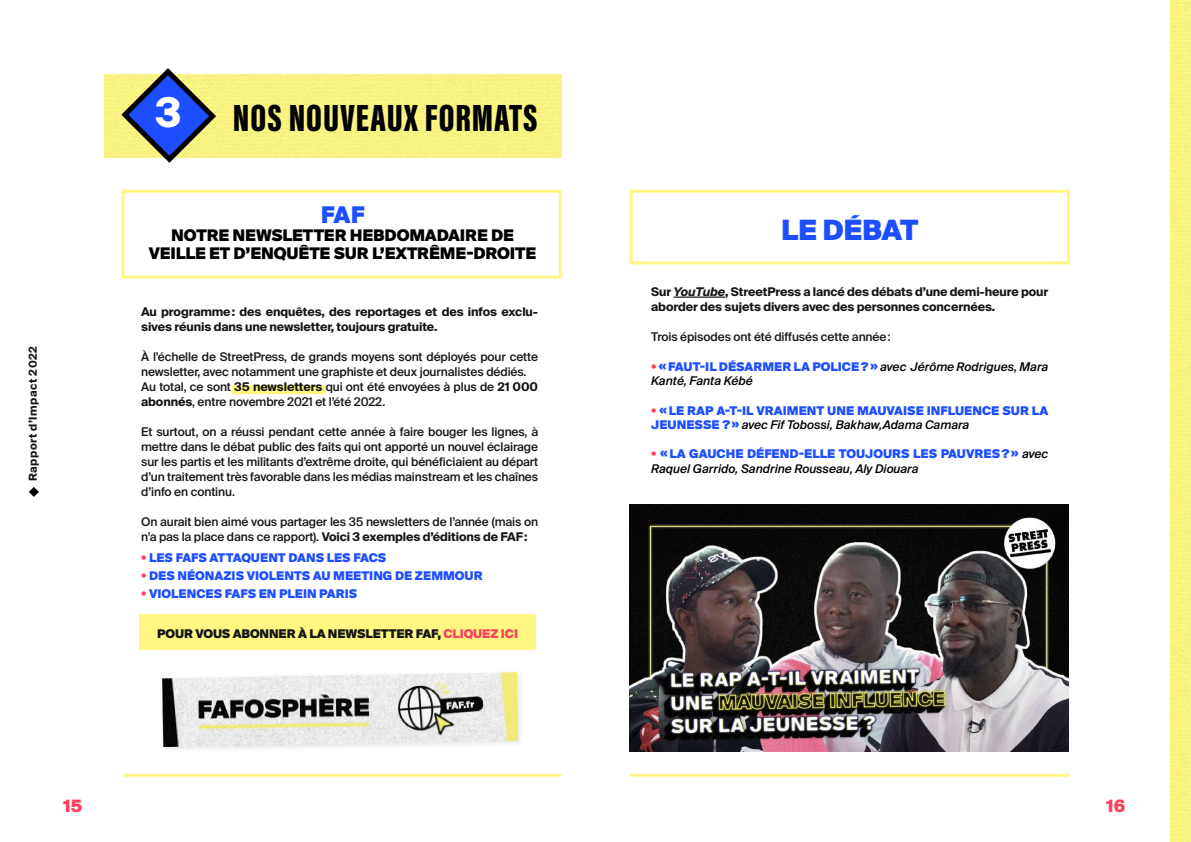
<style>
.page{position:relative;width:1191px;height:842px;background:#fff}
.page>*{position:absolute;margin:0;border:0;box-sizing:border-box;transform-origin:0 0}
.t1{font:900 39px "Acumin Pro Extra Cond";letter-spacing:.025em;color:#000}
.t2{font:900 28px "Suisse Intl";letter-spacing:-.01em;color:#1d4eff}
.t3{font:900 23px "Suisse Intl";color:#1d4eff}
.t4{font:900 17px "Suisse Intl";color:#ff3f5e}
.t5{font:900 16px/18px "Suisse Intl";letter-spacing:-.01em;color:#000;text-align:center}
.t6{font:500 12px/15px "Suisse Intl";letter-spacing:-.01em;color:#151515}
.t7{font:700 12px/15px "Suisse Intl";letter-spacing:-.01em;color:#151515}
.t8{font:900 12px/14.4px "Suisse Intl";color:#1d4eff}
.t9{font:italic 500 12px/14.4px "Suisse Intl";color:#000}
.t10{font:900 12px "Suisse Intl";letter-spacing:-.01em;color:#151515}
.t11{font:700 11px "Suisse Intl";letter-spacing:.04em;color:#151515}
.s1{font-family:"Suisse Intl";font-weight:700;font-size:41px;color:#fff}
.s2{font-weight:700}
.s3{font-weight:700;color:#ff3f5e}
.s4{color:#ff3f5e}
.s5{font-style:italic}
.s6{font-weight:700;font-style:normal;color:#ff3f5e}
.s7{font-weight:900;font-style:normal;color:#1d4eff}
.s8{font-weight:500;font-style:italic;color:#000}
</style>
<div class="page">
<svg style="left:29px;top:487px;width:10px;height:10px"></svg>
<hr style="left:673px;top:297px;width:52px;height:1px;background:#151515">
<div style="left:629px;top:190px;width:441px;height:74px;border:3px solid #fef783"></div>
<hr style="left:630px;top:774px;width:438px;height:3px;background:#fef783">
<hr style="left:123px;top:774px;width:438px;height:3px;background:#fef783">
<img style="left:629px;top:505px;width:439px;height:247px">
<img style="left:162px;top:672px;width:356px;height:75px">
<div style="left:232px;top:385px;width:93px;height:9px;background:#fff782"></div>
<svg style="left:118px;top:68px;width:102px;height:95px;background:#8f9da8"></svg>
<div style="left:121px;top:190px;width:441px;height:89px;border:3px solid #fef783"></div>
<div style="left:139px;top:614px;width:397px;height:35px;background:#fff782"></div>
<p class="t11" style="left:27px;top:481px;width:136px;rotate:-90deg">Rapport d’Impact 2022</p>
<h1 class="t1" style="left:155px;top:93px;width:384px"><span class="s1">3</span> NOS NOUVEAUX FORMATS</h1>
<h3 class="t3" style="left:321px;top:202px;width:45px">FAF</h3>
<h3 class="t5" style="left:149px;top:227px;width:389px">NOTRE NEWSLETTER HEBDOMADAIRE DE<br>VEILLE ET D’ENQUÊTE SUR L’EXTRÊME-DROITE</h3>
<p class="t7" style="left:141px;top:304px;width:398px">Au programme: des enquêtes, des reportages et des infos exclu&shy;sives réunis dans une newsletter, toujours gratuite.</p>
<p class="t6" style="left:141px;top:349px;width:398px">À l’échelle de StreetPress, de grands moyens sont déployés pour cette newsletter, avec notamment une graphiste et deux journalistes dédiés.<br>Au total, ce sont <span class="s2">35 newsletters</span> qui ont été envoyées à plus de <span class="s2">21 000 abonnés</span>, entre novembre 2021 et l’été 2022.</p>
<p class="t6" style="left:141px;top:424px;width:398px;text-align:justify">Et surtout, on a réussi pendant cette année à faire bouger les lignes, à mettre dans le débat public des faits qui ont apporté un nouvel éclairage sur les partis et les militants d’extrême droite, qui bénéficiaient au départ d’un traitement très favorable dans les médias mainstream et les chaînes d’info en continu.</p>
<p class="t6" style="left:141px;top:514px;width:398px">On aurait bien aimé vous partager les 35 newsletters de l’année (mais on n’a pas la place dans ce rapport). <span class="s2">Voici 3 exemples d’éditions de FAF:</span></p>
<p class="t8" style="left:141px;top:550px;width:247px"><span class="s3">•</span> LES FAFS ATTAQUENT DANS LES FACS</p>
<p class="t8" style="left:141px;top:568px;width:343px"><span class="s3">•</span> DES NÉONAZIS VIOLENTS AU MEETING DE ZEMMOUR</p>
<p class="t8" style="left:141px;top:586px;width:218px"><span class="s3">•</span> VIOLENCES FAFS EN PLEIN PARIS</p>
<p class="t10" style="left:157px;top:626px;width:362px">POUR VOUS ABONNER À LA NEWSLETTER FAF, <span class="s4">CLIQUEZ ICI</span></p>
<h2 class="t2" style="left:781px;top:214px;width:139px">LE DÉBAT</h2>
<p class="t7" style="left:651px;top:284px;width:398px">Sur <span class="s5">YouTube</span>, StreetPress a lancé des débats d’une demi-heure pour aborder des sujets divers avec des personnes concernées.</p>
<p class="t6" style="left:651px;top:329px;width:241px">Trois épisodes ont été diffusés cette année:</p>
<p class="t9" style="left:651px;top:359px;width:398px"><span class="s6">•</span> <span class="s7">«FAUT-IL DÉSARMER LA POLICE?»</span> avec Jérôme Rodrigues, Mara<br>Kanté, Fanta Kébé</p>
<p class="t8" style="left:651px;top:403px;width:398px"><span class="s3">•</span> «LE RAP A-T-IL VRAIMENT UNE MAUVAISE INFLUENCE SUR LA<br>JEUNESSE ?» <span class="s8">avec Fif Tobossi, Bakhaw,Adama Camara</span></p>
<p class="t9" style="left:651px;top:447px;width:398px"><span class="s6">•</span> <span class="s7">«LA GAUCHE DÉFEND-ELLE TOUJOURS LES PAUVRES?»</span> avec<br>Raquel Garrido, Sandrine Rousseau, Aly Diouara</p>
<h3 class="t4" style="left:63px;top:796px;width:21px">15</h3>
<h3 class="t4" style="left:1106px;top:796px;width:21px">16</h3>
</div>
